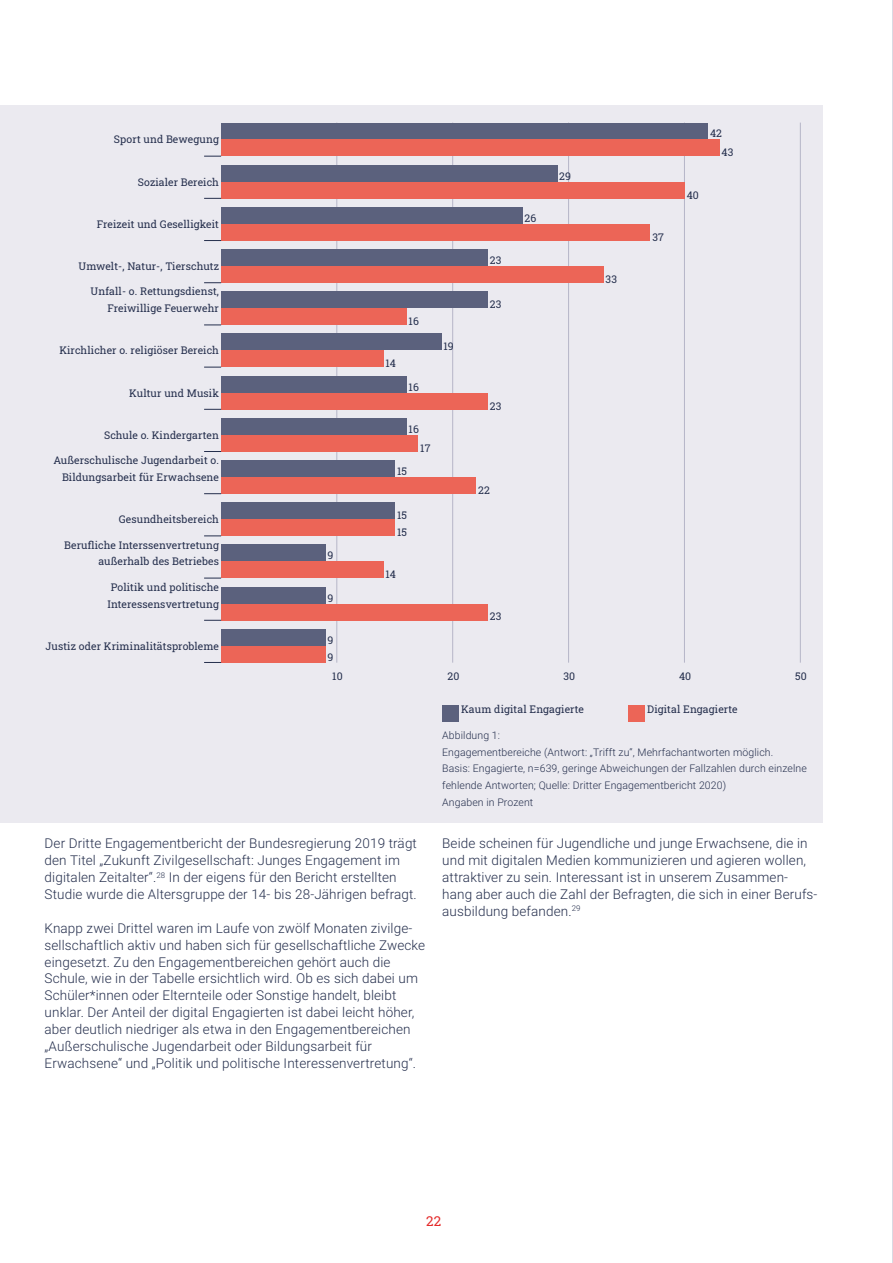
<style>
.page{position:relative;width:893px;height:1263px;background:#fff}
.page>*{position:absolute;margin:0;border:0;box-sizing:border-box;transform-origin:0 0}
.Copytexte_RoboReg_9p{font:300 13.5px/16.8px "Roboto";letter-spacing:.01em;color:#252f4d}
.t1{font:13.5px "Roboto Slab";color:#e42b2b}
.Diagramm_9_12{font:10.5px "Roboto Slab";letter-spacing:.01em;color:#252f4d}
.Copytexte_RoboReg_9p-2{font:300 10.5px/16.8px "Roboto";letter-spacing:.01em;color:#252f4d}
.Marginal_RoboSlabReg{font:10.5px "Roboto Slab";letter-spacing:.01em;color:#252f4d}
</style>
<div class="page">
<div style="left:0;top:106px;width:823px;height:717px;background:#ebeaf0"></div>
<hr style="left:337px;top:123px;width:1px;height:540px;background:#b6b6c8">
<hr style="left:452px;top:123px;width:1px;height:540px;background:#b6b6c8">
<hr style="left:568px;top:123px;width:1px;height:540px;background:#b6b6c8">
<hr style="left:684px;top:123px;width:1px;height:540px;background:#b6b6c8">
<hr style="left:800px;top:123px;width:1px;height:540px;background:#b6b6c8">
<div style="left:221px;top:123px;width:487px;height:16px;background:#5b617d"></div>
<div style="left:221px;top:165px;width:336px;height:17px;background:#5b617d"></div>
<div style="left:221px;top:207px;width:301px;height:17px;background:#5b617d"></div>
<div style="left:221px;top:249px;width:267px;height:17px;background:#5b617d"></div>
<div style="left:221px;top:291px;width:267px;height:17px;background:#5b617d"></div>
<div style="left:221px;top:334px;width:220px;height:16px;background:#5b617d"></div>
<div style="left:221px;top:376px;width:185px;height:17px;background:#5b617d"></div>
<div style="left:221px;top:418px;width:185px;height:17px;background:#5b617d"></div>
<div style="left:221px;top:460px;width:174px;height:17px;background:#5b617d"></div>
<div style="left:221px;top:502px;width:174px;height:17px;background:#5b617d"></div>
<div style="left:221px;top:544px;width:104px;height:17px;background:#5b617d"></div>
<div style="left:221px;top:587px;width:104px;height:17px;background:#5b617d"></div>
<div style="left:221px;top:629px;width:104px;height:17px;background:#5b617d"></div>
<div style="left:442px;top:705px;width:17px;height:17px;background:#5b617d"></div>
<div style="left:628px;top:705px;width:17px;height:17px;background:#ec6557"></div>
<div style="left:221px;top:139px;width:498px;height:17px;background:#ec6557"></div>
<div style="left:221px;top:182px;width:464px;height:17px;background:#ec6557"></div>
<div style="left:221px;top:224px;width:429px;height:17px;background:#ec6557"></div>
<div style="left:221px;top:266px;width:382px;height:17px;background:#ec6557"></div>
<div style="left:221px;top:308px;width:185px;height:17px;background:#ec6557"></div>
<div style="left:221px;top:350px;width:162px;height:17px;background:#ec6557"></div>
<div style="left:221px;top:393px;width:267px;height:16px;background:#ec6557"></div>
<div style="left:221px;top:435px;width:197px;height:17px;background:#ec6557"></div>
<div style="left:221px;top:477px;width:255px;height:17px;background:#ec6557"></div>
<div style="left:221px;top:519px;width:174px;height:17px;background:#ec6557"></div>
<div style="left:221px;top:561px;width:162px;height:17px;background:#ec6557"></div>
<div style="left:221px;top:604px;width:267px;height:16px;background:#ec6557"></div>
<div style="left:221px;top:646px;width:104px;height:17px;background:#ec6557"></div>
<svg style="left:204px;top:156px;width:17px;height:1px"></svg>
<svg style="left:204px;top:198px;width:17px;height:1px"></svg>
<svg style="left:204px;top:240px;width:17px;height:1px"></svg>
<svg style="left:204px;top:282px;width:17px;height:1px"></svg>
<svg style="left:204px;top:325px;width:17px;height:1px"></svg>
<svg style="left:204px;top:367px;width:17px;height:1px"></svg>
<svg style="left:204px;top:409px;width:17px;height:1px"></svg>
<svg style="left:204px;top:451px;width:17px;height:1px"></svg>
<svg style="left:204px;top:493px;width:17px;height:1px"></svg>
<svg style="left:204px;top:536px;width:17px;height:1px"></svg>
<svg style="left:204px;top:578px;width:17px;height:1px"></svg>
<svg style="left:204px;top:620px;width:17px;height:1px"></svg>
<svg style="left:204px;top:662px;width:17px;height:1px"></svg>
<hr style="left:892px;top:0;width:1px;height:1263px;background:#b6b6c8">
<p class="Diagramm_9_12" style="left:114px;top:132px;width:107px">Sport und Bewegung</p>
<p class="Diagramm_9_12" style="left:138px;top:175px;width:83px">Sozialer Bereich</p>
<p class="Diagramm_9_12" style="left:97px;top:217px;width:124px">Freizeit und Geselligkeit</p>
<p class="Diagramm_9_12" style="left:78px;top:259px;width:142px">Umwelt-, Natur-, Tierschutz</p>
<p class="Diagramm_9_12" style="left:90px;top:284px;width:130px">Unfall- o. Rettungsdienst,</p>
<p class="Diagramm_9_12" style="left:107px;top:301px;width:113px">Freiwillige Feuerwehr</p>
<p class="Diagramm_9_12" style="left:60px;top:343px;width:161px">Kirchlicher o. religiöser Bereich</p>
<p class="Diagramm_9_12" style="left:129px;top:386px;width:91px">Kultur und Musik</p>
<p class="Diagramm_9_12" style="left:104px;top:428px;width:116px">Schule o. Kindergarten</p>
<p class="Diagramm_9_12" style="left:53px;top:453px;width:167px">Außerschulische Jugendarbeit o.</p>
<p class="Diagramm_9_12" style="left:62px;top:470px;width:158px">Bildungsarbeit für Erwachsene</p>
<p class="Diagramm_9_12" style="left:119px;top:512px;width:102px">Gesundheitsbereich</p>
<p class="Diagramm_9_12" style="left:64px;top:537px;width:156px">Berufliche Interssenvertretung</p>
<p class="Diagramm_9_12" style="left:98px;top:554px;width:122px">außerhalb des Betriebes</p>
<p class="Diagramm_9_12" style="left:111px;top:580px;width:110px">Politik und politische</p>
<p class="Diagramm_9_12" style="left:107px;top:597px;width:113px">Interessensvertretung</p>
<p class="Diagramm_9_12" style="left:45px;top:639px;width:175px">Justiz oder Kriminalitätsprobleme</p>
<p class="Marginal_RoboSlabReg" style="left:710px;top:126px;width:13px">42</p>
<p class="Marginal_RoboSlabReg" style="left:328px;top:548px;width:7px">9</p>
<p class="Marginal_RoboSlabReg" style="left:328px;top:591px;width:7px">9</p>
<p class="Marginal_RoboSlabReg" style="left:328px;top:633px;width:7px">9</p>
<p class="Marginal_RoboSlabReg" style="left:328px;top:649px;width:7px">9</p>
<p class="Marginal_RoboSlabReg" style="left:409px;top:314px;width:12px">16</p>
<p class="Marginal_RoboSlabReg" style="left:385px;top:356px;width:12px">14</p>
<p class="Marginal_RoboSlabReg" style="left:409px;top:379px;width:12px">16</p>
<p class="Marginal_RoboSlabReg" style="left:409px;top:422px;width:12px">16</p>
<p class="Marginal_RoboSlabReg" style="left:420px;top:441px;width:12px">17</p>
<p class="Marginal_RoboSlabReg" style="left:397px;top:464px;width:11px">15</p>
<p class="Marginal_RoboSlabReg" style="left:443px;top:339px;width:12px">19</p>
<p class="Marginal_RoboSlabReg" style="left:397px;top:508px;width:11px">15</p>
<p class="Marginal_RoboSlabReg" style="left:397px;top:525px;width:11px">15</p>
<p class="Marginal_RoboSlabReg" style="left:385px;top:567px;width:12px">14</p>
<p class="Marginal_RoboSlabReg" style="left:490px;top:253px;width:13px">23</p>
<p class="Marginal_RoboSlabReg" style="left:490px;top:297px;width:13px">23</p>
<p class="Marginal_RoboSlabReg" style="left:524px;top:211px;width:13px">26</p>
<p class="Marginal_RoboSlabReg" style="left:559px;top:169px;width:13px">29</p>
<p class="Marginal_RoboSlabReg" style="left:490px;top:398px;width:13px">23</p>
<p class="Marginal_RoboSlabReg" style="left:478px;top:483px;width:13px">22</p>
<p class="Marginal_RoboSlabReg" style="left:490px;top:609px;width:13px">23</p>
<p class="Marginal_RoboSlabReg" style="left:606px;top:272px;width:13px">33</p>
<p class="Marginal_RoboSlabReg" style="left:652px;top:230px;width:13px">37</p>
<p class="Marginal_RoboSlabReg" style="left:687px;top:188px;width:14px">40</p>
<p class="Marginal_RoboSlabReg" style="left:721px;top:145px;width:13px">43</p>
<p class="Marginal_RoboSlabReg" style="left:332px;top:669px;width:12px">10</p>
<p class="Marginal_RoboSlabReg" style="left:447px;top:669px;width:13px">20</p>
<p class="Marginal_RoboSlabReg" style="left:563px;top:669px;width:13px">30</p>
<p class="Marginal_RoboSlabReg" style="left:679px;top:669px;width:14px">40</p>
<p class="Marginal_RoboSlabReg" style="left:795px;top:669px;width:13px">50</p>
<p class="Diagramm_9_12" style="left:461px;top:702px;width:124px">Kaum digital Engagierte</p>
<p class="Copytexte_RoboReg_9p-2" style="left:442px;top:726px;width:366px">Abbildung 1:<br>Engagementbereiche (Antwort: „Trifft zu“, Mehrfachantworten möglich.<br>Basis: Engagierte, n=639, geringe Abweichungen der Fallzahlen durch einzelne fehlende Antworten; Quelle: Dritter Engagementbericht 2020)<br>Angaben in Prozent</p>
<p class="Diagramm_9_12" style="left:647px;top:702px;width:92px">Digital Engagierte</p>
<p class="Copytexte_RoboReg_9p" style="left:45px;top:835px;width:374px">Der Dritte Engagementbericht der Bundesregierung 2019 trägt den Titel „Zukunft Zivilgesellschaft: Junges Engagement im digitalen Zeitalter“.<sup>28</sup> In der eigens für den Bericht erstellten Studie wurde die Altersgruppe der 14- bis 28-Jährigen befragt.</p>
<p class="Copytexte_RoboReg_9p" style="left:45px;top:919px;width:382px">Knapp zwei Drittel waren im Laufe von zwölf Monaten zivilge&shy;sellschaftlich aktiv und haben sich für gesellschaftliche Zwecke eingesetzt. Zu den Engagementbereichen gehört auch die Schule, wie in der Tabelle ersichtlich wird. Ob es sich dabei um Schüler*innen oder Elternteile oder Sonstige handelt, bleibt unklar. Der Anteil der digital Engagierten ist dabei leicht höher, aber deutlich niedriger als etwa in den Engagementbereichen „Außerschulische Jugendarbeit oder Bildungsarbeit für Erwachsene“ und „Politik und politische Interessenvertretung“.</p>
<p class="Copytexte_RoboReg_9p" style="left:442px;top:835px;width:377px">Beide scheinen für Jugendliche und junge Erwachsene, die in und mit digitalen Medien kommunizieren und agieren wollen, attraktiver zu sein. Interessant ist in unserem Zusammen&shy;hang aber auch die Zahl der Befragten, die sich in einer Berufs&shy;ausbildung befanden.<sup>29</sup></p>
<p class="t1" style="left:426px;top:1211px;width:17px">22</p>
</div>
